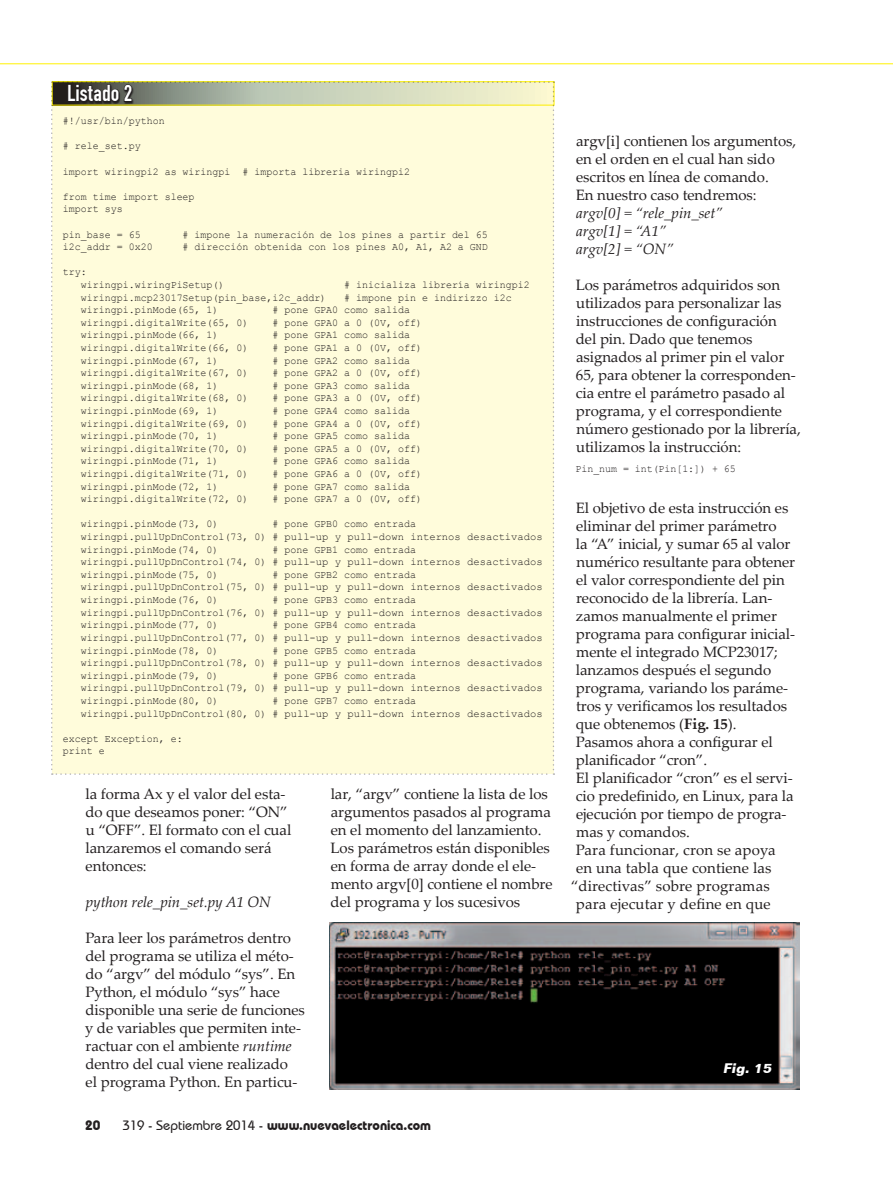
<style>
.page{position:relative;width:893px;height:1191px;background:#fff}
.page>*{position:absolute;margin:0;border:0;box-sizing:border-box;transform-origin:0 0}
.t1{font:24px "DIN 1451 Engschrift Regular";color:#fff}
.t2{font:15px/18px "Palatino Linotype";letter-spacing:-.005em;color:#231f20}
.t3{font:italic 15px/18px "Palatino Linotype";letter-spacing:-.005em;color:#231f20}
.t4{font:700 13.5px "Bauhaus IT Cby BT";color:#231f20}
.t5{font:italic 700 13.5px "Folio BT";color:#fff}
.t6{font:10.5px/12.6px "Courier New";color:#231f20;scale:.95 1}
.s1{font-style:italic}
.s2{font-weight:500}
.s3{font-weight:700}
</style>
<div class="page">
<hr style="left:0;top:63px;width:893px;height:1px;background:#fff200">
<div style="left:51px;top:81px;width:503px;height:694px;background:#fffcdb"></div>
<img style="left:329px;top:922px;width:470px;height:167px">
<h1 class="t1" style="left:67px;top:79px;width:67px">Listado 2</h1>
<p class="t6" style="left:63px;top:114px;width:109px">#!/usr/bin/python</p>
<p class="t6" style="left:63px;top:139px;width:83px"># rele_set.py</p>
<p class="t6" style="left:63px;top:165px;width:367px">import wiringpi2 as wiringpi # importa libreria wiringpi2</p>
<p class="t6" style="left:63px;top:190px;width:140px">from time import sleep import sys</p>
<p class="t6" style="left:63px;top:228px;width:83px">pin_base = 65</p>
<p class="t6" style="left:183px;top:228px;width:323px"># impone la numeración de los pines a partir del 65</p>
<p class="t6" style="left:63px;top:240px;width:96px">i2c_addr = 0x20</p>
<p class="t6" style="left:183px;top:240px;width:323px"># dirección obtenida con los pines A0, A1, A2 a GND</p>
<p class="t6" style="left:81px;top:265px;width:153px;text-indent:-18px">try: wiringpi.wiringPiSetup()</p>
<p class="t6" style="left:344px;top:278px;width:197px"># inicializa librería wiringpi2</p>
<p class="t6" style="left:81px;top:291px;width:260px">wiringpi.mcp23017Setup(pin_base,i2c_addr)</p>
<p class="t6" style="left:344px;top:291px;width:178px"># impone pin e indirizzo i2c</p>
<p class="t6" style="left:81px;top:303px;width:146px">wiringpi.pinMode(65, 1)</p>
<p class="t6" style="left:272px;top:303px;width:146px"># pone GPA0 como salida</p>
<p class="t6" style="left:81px;top:316px;width:178px">wiringpi.digitalWrite(65, 0)</p>
<p class="t6" style="left:272px;top:316px;width:159px"># pone GPA0 a 0 (0V, off)</p>
<p class="t6" style="left:81px;top:328px;width:146px">wiringpi.pinMode(66, 1)</p>
<p class="t6" style="left:272px;top:328px;width:146px"># pone GPA1 como salida</p>
<p class="t6" style="left:81px;top:341px;width:178px">wiringpi.digitalWrite(66, 0)</p>
<p class="t6" style="left:272px;top:341px;width:159px"># pone GPA1 a 0 (0V, off)</p>
<p class="t6" style="left:81px;top:354px;width:146px">wiringpi.pinMode(67, 1)</p>
<p class="t6" style="left:272px;top:354px;width:146px"># pone GPA2 como salida</p>
<p class="t6" style="left:81px;top:366px;width:178px">wiringpi.digitalWrite(67, 0)</p>
<p class="t6" style="left:272px;top:366px;width:159px"># pone GPA2 a 0 (0V, off)</p>
<p class="t6" style="left:81px;top:379px;width:146px">wiringpi.pinMode(68, 1)</p>
<p class="t6" style="left:272px;top:379px;width:146px"># pone GPA3 como salida</p>
<p class="t6" style="left:81px;top:391px;width:178px">wiringpi.digitalWrite(68, 0)</p>
<p class="t6" style="left:272px;top:391px;width:159px"># pone GPA3 a 0 (0V, off)</p>
<p class="t6" style="left:81px;top:404px;width:146px">wiringpi.pinMode(69, 1)</p>
<p class="t6" style="left:272px;top:404px;width:146px"># pone GPA4 como salida</p>
<p class="t6" style="left:81px;top:417px;width:178px">wiringpi.digitalWrite(69, 0)</p>
<p class="t6" style="left:272px;top:417px;width:159px"># pone GPA4 a 0 (0V, off)</p>
<p class="t6" style="left:81px;top:429px;width:146px">wiringpi.pinMode(70, 1)</p>
<p class="t6" style="left:272px;top:429px;width:146px"># pone GPA5 como salida</p>
<p class="t6" style="left:81px;top:442px;width:178px">wiringpi.digitalWrite(70, 0)</p>
<p class="t6" style="left:272px;top:442px;width:159px"># pone GPA5 a 0 (0V, off)</p>
<p class="t6" style="left:81px;top:454px;width:146px">wiringpi.pinMode(71, 1)</p>
<p class="t6" style="left:272px;top:454px;width:146px"># pone GPA6 como salida</p>
<p class="t6" style="left:81px;top:467px;width:178px">wiringpi.digitalWrite(71, 0)</p>
<p class="t6" style="left:272px;top:467px;width:159px"># pone GPA6 a 0 (0V, off)</p>
<p class="t6" style="left:81px;top:480px;width:146px">wiringpi.pinMode(72, 1)</p>
<p class="t6" style="left:272px;top:480px;width:146px"># pone GPA7 como salida</p>
<p class="t6" style="left:81px;top:492px;width:178px">wiringpi.digitalWrite(72, 0)</p>
<p class="t6" style="left:272px;top:492px;width:159px"># pone GPA7 a 0 (0V, off)</p>
<p class="t6" style="left:81px;top:517px;width:146px">wiringpi.pinMode(73, 0)</p>
<p class="t6" style="left:81px;top:517px;width:488px;text-indent:192px"># pone GPB0 como entrada wiringpi.pullUpDnControl(73, 0) # pull-up y pull-down internos desactivados wiringpi.pinMode(74, 0)</p>
<p class="t6" style="left:81px;top:543px;width:488px;text-indent:192px"># pone GPB1 como entrada wiringpi.pullUpDnControl(74, 0) # pull-up y pull-down internos desactivados wiringpi.pinMode(75, 0)</p>
<p class="t6" style="left:81px;top:568px;width:488px;text-indent:192px"># pone GPB2 como entrada wiringpi.pullUpDnControl(75, 0) # pull-up y pull-down internos desactivados wiringpi.pinMode(76, 0)</p>
<p class="t6" style="left:81px;top:593px;width:488px;text-indent:192px"># pone GPB3 como entrada wiringpi.pullUpDnControl(76, 0) # pull-up y pull-down internos desactivados wiringpi.pinMode(77, 0)</p>
<p class="t6" style="left:81px;top:618px;width:488px;text-indent:192px"># pone GPB4 como entrada wiringpi.pullUpDnControl(77, 0) # pull-up y pull-down internos desactivados wiringpi.pinMode(78, 0)</p>
<p class="t6" style="left:81px;top:643px;width:488px;text-indent:192px"># pone GPB5 como entrada wiringpi.pullUpDnControl(78, 0) # pull-up y pull-down internos desactivados wiringpi.pinMode(79, 0)</p>
<p class="t6" style="left:81px;top:669px;width:488px;text-indent:192px"># pone GPB6 como entrada wiringpi.pullUpDnControl(79, 0) # pull-up y pull-down internos desactivados wiringpi.pinMode(80, 0)</p>
<p class="t6" style="left:81px;top:694px;width:488px;text-indent:192px"># pone GPB7 como entrada wiringpi.pullUpDnControl(80, 0) # pull-up y pull-down internos desactivados</p>
<p class="t6" style="left:63px;top:732px;width:128px;line-height:12px">except Exception, e: print e</p>
<h2 class="t2" style="left:85px;top:784px;width:207px">la forma Ax y el valor del esta&shy;do que deseamos poner: “ON” u “OFF”. El formato con el cual lanzaremos el comando será entonces:</h2>
<h2 class="t3" style="left:86px;top:892px;width:186px">python rele_pin_set.py A1 ON</h2>
<p class="t2" style="left:85px;top:928px;width:221px">Para leer los parámetros dentro del programa se utiliza el méto&shy;do “argv” del módulo “sys”. En<br>Python, el módulo “sys” hace disponible una serie de funciones y de variables que permiten inte&shy;ractuar con el ambiente <span class="s1">runtime </span>dentro del cual viene realizado<br>el programa Python. En particu-</p>
<h2 class="t2" style="left:330px;top:784px;width:224px">lar, “argv” contiene la lista de los argumentos pasados al programa en el momento del lanzamiento.<br>Los parámetros están disponibles en forma de array donde el ele&shy;mento argv[0] contiene el nombre del programa y los sucesivos</h2>
<p class="t4" style="left:85px;top:1117px;width:17px">20</p>
<p class="t4" style="left:122px;top:1117px;width:310px"><span class="s2">319 - Septiembre 2014 -</span> www.nuevaelectronica.com</p>
<h2 class="t2" style="left:576px;top:131px;width:222px">argv[i] contienen los argumentos, en el orden en el cual han sido escritos en línea de comando.<br>En nuestro caso tendremos:</h2>
<h2 class="t3" style="left:576px;top:203px;width:148px">argv[0] = “rele_pin_set” argv[1] = “A1”<br>argv[2] = “ON”</h2>
<p class="t2" style="left:576px;top:275px;width:227px">Los parámetros adquiridos son utilizados para personalizar las instrucciones de configuración<br>del pin. Dado que tenemos asignados al primer pin el valor<br>65, para obtener la corresponden&shy;cia entre el parámetro pasado al programa, y el correspondiente número gestionado por la librería, utilizamos la instrucción:</p>
<p class="t6" style="left:575px;top:462px;width:170px">Pin_num = int(Pin[1:]) + 65</p>
<h2 class="t2" style="left:576px;top:498px;width:214px">El objetivo de esta instrucción es</h2>
<h2 class="t2" style="left:576px;top:516px;width:202px">eliminar del primer parámetro</h2>
<h2 class="t2" style="left:576px;top:534px;width:216px">la “A” inicial, y sumar 65 al valor</h2>
<h2 class="t2" style="left:576px;top:552px;width:220px">numérico resultante para obtener</h2>
<h2 class="t2" style="left:576px;top:570px;width:210px">el valor correspondiente del pin</h2>
<h2 class="t2" style="left:576px;top:588px;width:198px">reconocido de la librería. Lan-</h2>
<h2 class="t2" style="left:576px;top:606px;width:202px">zamos manualmente el primer</h2>
<h2 class="t2" style="left:576px;top:624px;width:221px">programa para configurar inicial-</h2>
<h2 class="t2" style="left:576px;top:642px;width:203px">mente el integrado MCP23017;</h2>
<h2 class="t2" style="left:576px;top:660px;width:197px">lanzamos después el segundo</h2>
<h2 class="t2" style="left:576px;top:678px;width:214px">programa, variando los paráme-</h2>
<h2 class="t2" style="left:576px;top:696px;width:213px">tros y verificamos los resultados</h2>
<h2 class="t2" style="left:576px;top:714px;width:162px">que obtenemos (<span class="s3">Fig. 15</span>).</h2>
<h2 class="t2" style="left:576px;top:732px;width:198px">Pasamos ahora a configurar el</h2>
<h2 class="t2" style="left:576px;top:750px;width:133px">planificador “cron”.</h2>
<h2 class="t2" style="left:576px;top:768px;width:219px">El planificador “cron” es el servi-</h2>
<h2 class="t2" style="left:576px;top:786px;width:219px">cio predefinido, en Linux, para la</h2>
<h2 class="t2" style="left:576px;top:804px;width:212px">ejecución por tiempo de progra-</h2>
<h2 class="t2" style="left:576px;top:822px;width:115px">mas y comandos.</h2>
<h2 class="t2" style="left:576px;top:840px;width:201px">Para funcionar, cron se apoya</h2>
<h2 class="t2" style="left:576px;top:858px;width:197px">en una tabla que contiene las</h2>
<h2 class="t2" style="left:571px;top:876px;width:200px">“directivas” sobre programas</h2>
<h2 class="t2" style="left:576px;top:894px;width:196px">para ejecutar y define en que</h2>
<p class="t5" style="left:723px;top:1060px;width:53px">Fig. 15</p>
</div>
